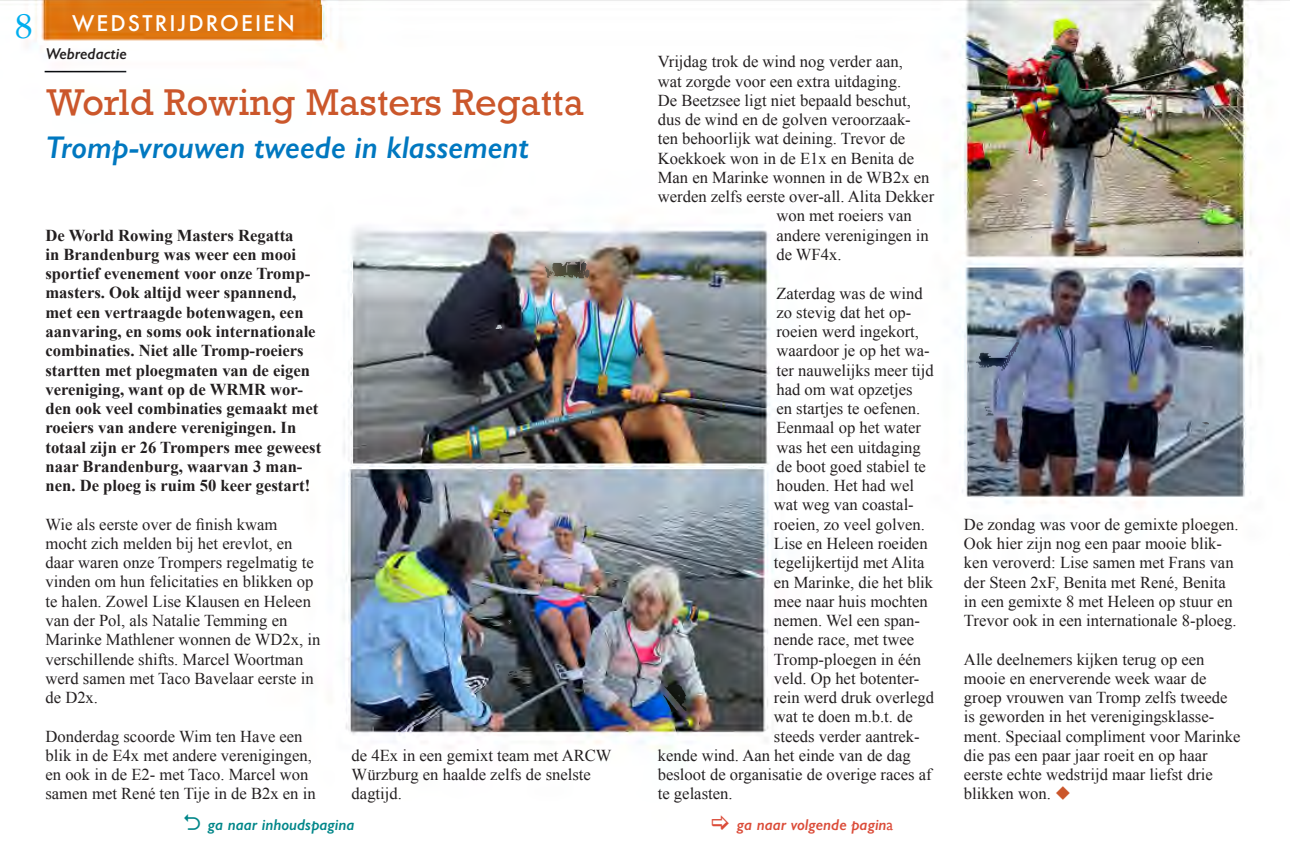
<style>
.page{position:relative;width:1290px;height:844px;background:#fff}
.page>*{position:absolute;margin:0;border:0;box-sizing:border-box;transform-origin:0 0}
._1-kop{font:35px "Rockwell";color:#cb572b}
.pagcijfer{font:35px "Palatino";color:#00aeef}
._2-kop{font:italic 600 31.5px "Gill Sans";color:#0078c0}
.rubriek{font:500 21px "Futura";letter-spacing:.1em;color:#fff}
._0-tekst{font:16.62px/19.2px "Times New Roman";color:#231f20}
._0-tekst-2{font:700 16.62px/19.2px "Times New Roman";color:#231f20}
.Basisalinea{font:italic 600 15.75px "Gill Sans";color:#db4c39}
.Basisalinea-2{font:italic 600 15.75px "Gill Sans";color:#008689}
._8-auteur_-_boven_kop{font:italic 600 15.75px "Gill Sans";color:#231f20}
.s1{font-weight:400;font-style:normal}
.s2{color:#cb572b}
</style>
<div class="page">
<img style="left:0;top:0;width:1290px;height:750px">
<p class="pagcijfer" style="left:15px;top:-4px;width:19px">8</p>
<p class="rubriek" style="left:72px;top:9px;width:224px">WEDSTRIJDROEIEN</p>
<p class="_8-auteur_-_boven_kop" style="left:46px;top:44px;width:82px">Webredactie</p>
<p class="_1-kop" style="left:46px;top:81px;width:540px">World Rowing Masters Regatta</p>
<p class="_2-kop" style="left:46px;top:128px;width:485px">Tromp-vrouwen tweede in klassement</p>
<p class="_0-tekst-2" style="left:45px;top:225px;width:277px">De World Rowing Masters Regatta<br>in Brandenburg was weer een mooi sportief evenement voor onze Tromp&shy;masters. Ook altijd weer spannend, met een vertraagde botenwagen, een aanvaring, en soms ook internationale combinaties. Niet alle Tromp-roeiers startten met ploegmaten van de eigen vereniging, want op de WRMR wor&shy;den ook veel combinaties gemaakt met roeiers van andere verenigingen. In totaal zijn er 26 Trompers mee geweest naar Brandenburg, waarvan 3 man&shy;nen. De ploeg is ruim 50 keer gestart!</p>
<p class="_0-tekst" style="left:45px;top:514px;width:276px">Wie als eerste over de finish kwam mocht zich melden bij het erevlot, en daar waren onze Trompers regelmatig te vinden om hun felicitaties en blikken op te halen. Zowel Lise Klausen en Heleen van der Pol, als Natalie Temming en Marinke Mathlener wonnen de WD2x, in verschillende shifts. Marcel Woortman werd samen met Taco Bavelaar eerste in de D2x.</p>
<p class="_0-tekst" style="left:45px;top:726px;width:272px">Donderdag scoorde Wim ten Have een blik in de E4x met andere verenigingen, en ook in de E2- met Taco. Marcel won samen met René ten Tije in de B2x en in</p>
<p class="_0-tekst" style="left:352px;top:745px;width:261px">de 4Ex in een gemixt team met ARCW<br>Würzburg en haalde zelfs de snelste dagtijd.</p>
<p class="_0-tekst" style="left:658px;top:52px;width:247px">Vrijdag trok de wind nog verder aan,</p>
<p class="_0-tekst" style="left:658px;top:71px;width:245px">wat zorgde voor een extra uitdaging.</p>
<p class="_0-tekst" style="left:658px;top:90px;width:255px">De Beetzsee ligt niet bepaald beschut,</p>
<p class="_0-tekst" style="left:658px;top:110px;width:254px">dus de wind en de golven veroorzaak-</p>
<p class="_0-tekst" style="left:658px;top:129px;width:249px">ten behoorlijk wat deining. Trevor de</p>
<p class="_0-tekst" style="left:658px;top:148px;width:258px">Koekkoek won in de E1x en Benita de</p>
<p class="_0-tekst" style="left:658px;top:167px;width:273px">Man en Marinke wonnen in de WB2x en</p>
<p class="_0-tekst" style="left:658px;top:187px;width:278px">werden zelfs eerste over-all. Alita Dekker</p>
<p class="_0-tekst" style="left:776px;top:206px;width:137px">won met roeiers van</p>
<p class="_0-tekst" style="left:776px;top:225px;width:154px">andere verenigingen in</p>
<p class="_0-tekst" style="left:776px;top:244px;width:67px">de WF4x.</p>
<p class="_0-tekst" style="left:776px;top:283px;width:148px">Zaterdag was de wind</p>
<p class="_0-tekst" style="left:776px;top:302px;width:136px">zo stevig dat het op-</p>
<p class="_0-tekst" style="left:776px;top:321px;width:144px">roeien werd ingekort,</p>
<p class="_0-tekst" style="left:776px;top:341px;width:155px">waardoor je op het wa-</p>
<p class="_0-tekst" style="left:776px;top:360px;width:159px">ter nauwelijks meer tijd</p>
<p class="_0-tekst" style="left:776px;top:379px;width:138px">had om wat opzetjes</p>
<p class="_0-tekst" style="left:776px;top:398px;width:146px">en startjes te oefenen.</p>
<p class="_0-tekst" style="left:776px;top:418px;width:146px">Eenmaal op het water</p>
<p class="_0-tekst" style="left:776px;top:437px;width:146px">was het een uitdaging</p>
<p class="_0-tekst" style="left:776px;top:456px;width:151px">de boot goed stabiel te</p>
<p class="_0-tekst" style="left:776px;top:475px;width:139px">houden. Het had wel</p>
<p class="_0-tekst" style="left:774px;top:495px;width:141px">wat weg van coastal-</p>
<p class="_0-tekst" style="left:774px;top:514px;width:152px">roeien, zo veel golven.</p>
<p class="_0-tekst" style="left:774px;top:533px;width:155px">Lise en Heleen roeiden</p>
<p class="_0-tekst" style="left:774px;top:552px;width:152px">tegelijkertijd met Alita</p>
<p class="_0-tekst" style="left:774px;top:572px;width:161px">en Marinke, die het blik</p>
<p class="_0-tekst" style="left:774px;top:591px;width:155px">mee naar huis mochten</p>
<p class="_0-tekst" style="left:774px;top:610px;width:148px">nemen. Wel een span-</p>
<p class="_0-tekst" style="left:774px;top:629px;width:142px">nende race, met twee</p>
<p class="_0-tekst" style="left:774px;top:649px;width:149px">Tromp-ploegen in één</p>
<p class="_0-tekst" style="left:774px;top:668px;width:147px">veld. Op het botenter-</p>
<p class="_0-tekst" style="left:774px;top:687px;width:162px">rein werd druk overlegd</p>
<p class="_0-tekst" style="left:774px;top:706px;width:140px">wat te doen m.b.t. de</p>
<p class="_0-tekst" style="left:774px;top:726px;width:147px">steeds verder aantrek-</p>
<p class="_0-tekst" style="left:658px;top:745px;width:255px">kende wind. Aan het einde van de dag</p>
<p class="_0-tekst" style="left:658px;top:764px;width:275px">besloot de organisatie de overige races af</p>
<p class="_0-tekst" style="left:658px;top:783px;width:76px">te gelasten.</p>
<p class="Basisalinea-2" style="left:208px;top:815px;width:148px">ga naar inhoudspagina</p>
<p class="Basisalinea" style="left:737px;top:815px;width:158px">ga naar volgende pagin<span class="s1">a</span></p>
<p class="_0-tekst" style="left:964px;top:514px;width:276px">De zondag was voor de gemixte ploegen.<br>Ook hier zijn nog een paar mooie blik&shy;ken veroverd: Lise samen met Frans van der Steen 2xF, Benita met René, Benita in een gemixte 8 met Heleen op stuur en Trevor ook in een internationale 8-ploeg.</p>
<p class="_0-tekst" style="left:964px;top:649px;width:278px">Alle deelnemers kijken terug op een mooie en enerverende week waar de groep vrouwen van Tromp zelfs tweede is geworden in het verenigingsklasse&shy;ment. Speciaal compliment voor Marinke die pas een paar jaar roeit en op haar eerste echte wedstrijd maar liefst drie blikken won. <span class="s2">◆</span></p>
</div>
